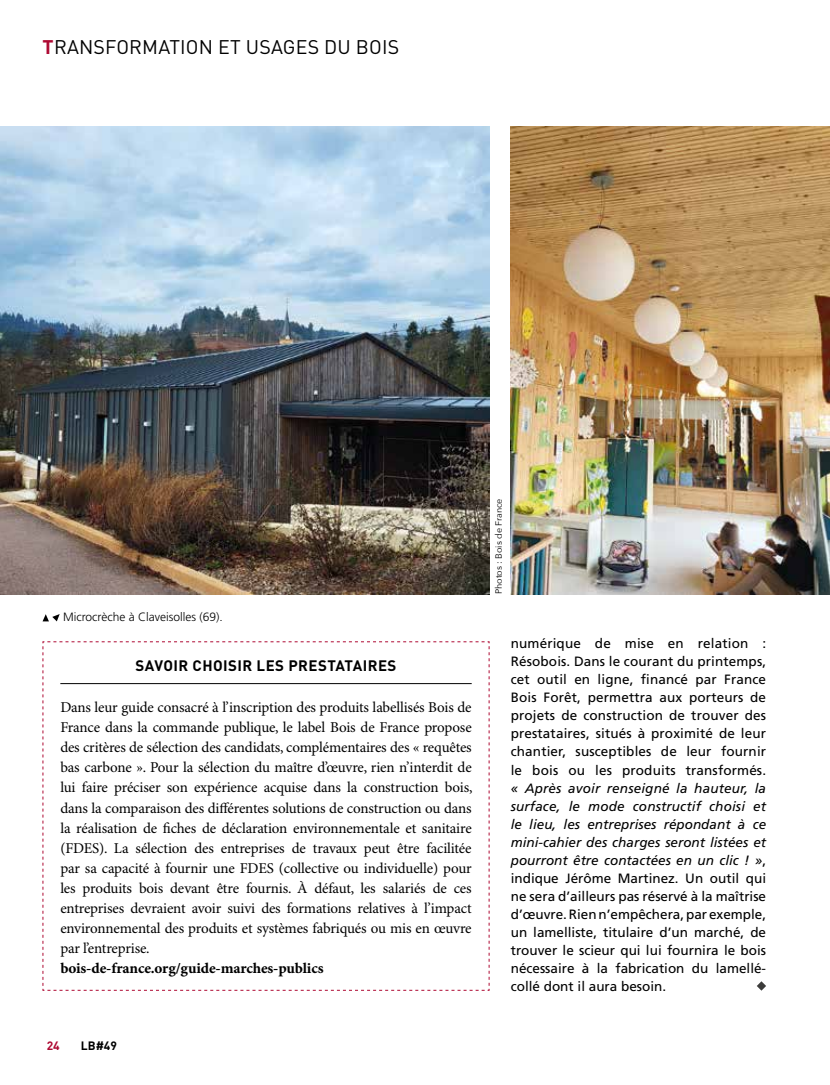
<style>
.page{position:relative;width:830px;height:1085px;background:#fff}
.page>*{position:absolute;margin:0;border:0;box-sizing:border-box;transform-origin:0 0}
.t1{font:19.5px "DIN Pro";letter-spacing:.01em;color:#000}
.t2{font:15px/20.1px "Minion Pro";letter-spacing:-.01em;color:#000;text-align:justify}
.t3{font:15px "Minion Pro Bold Capt";letter-spacing:-.01em;color:#000}
.t4{font:700 15px "DIN Pro";letter-spacing:.03em;color:#000}
.t5{font:13.5px/18px "Frutiger";letter-spacing:.005em;color:#000;text-align:justify}
.t6{font:300 12px "Frutiger";color:#000}
.t7{font:700 12px "DIN Pro";color:#000}
.t8{font:700 12px "DIN Pro";color:#ae0932}
.t9{font:9px "Avenir Next";color:#000}
.s1{font-weight:700;color:#ae0932}
.s2{font-style:italic}
</style>
<div class="page">
<svg style="left:42px;top:641px;width:447px;height:349px"></svg>
<img style="left:510px;top:126px;width:319px;height:468px">
<img style="left:0;top:126px;width:489px;height:468px">
<svg style="left:43px;top:614px;width:17px;height:7px"></svg>
<svg style="left:757px;top:981px;width:8px;height:9px"></svg>
<h1 class="t1" style="left:43px;top:34px;width:358px"><span class="s1">T</span>RANSFORMATION ET USAGES DU BOIS</h1>
<p class="t6" style="left:63px;top:610px;width:161px">Microcrèche à Claveisolles (69).</p>
<p class="t4" style="left:135px;top:655px;width:262px">SAVOIR CHOISIR LES PRESTATAIRES</p>
<p class="t2" style="left:60px;top:698px;width:413px">Dans leur guide consacré à l’inscription des produits labellisés Bois de France dans la commande publique, le label Bois de France propose des critères de sélection des candidats, complémentaires des « requêtes bas carbone ». Pour la sélection du maître d’œuvre, rien n’interdit de lui faire préciser son expérience acquise dans la construction bois, dans la comparaison des différentes solutions de construction ou dans la réalisation de fiches de déclaration environnementale et sanitaire (FDES). La sélection des entreprises de travaux peut être facilitée par sa capacité à fournir une FDES (collective ou individuelle) pour les produits bois devant être fournis. À défaut, les salariés de ces entreprises devraient avoir suivi des formations relatives à l’impact environnemental des produits et systèmes fabriqués ou mis en œuvre par l’entreprise.</p>
<p class="t3" style="left:60px;top:959px;width:264px">bois-de-france.org/guide-marches-publics</p>
<p class="t8" style="left:47px;top:1037px;width:15px">24</p>
<p class="t7" style="left:81px;top:1037px;width:38px">LB#49</p>
<p class="t9" style="left:490px;top:594px;width:97px;rotate:-90deg">Photos : Bois de France</p>
<p class="t5" style="left:510px;top:634px;width:257px">numérique de mise en relation :<br>Résobois. Dans le courant du printemps, cet outil en ligne, financé par France Bois Forêt, permettra aux porteurs de projets de construction de trouver des prestataires, situés à proximité de leur chantier, susceptibles de leur fournir le bois ou les produits transformés.</p>
<p class="t5" style="left:510px;top:778px;width:257px"><span class="s2">« Après avoir renseigné la hauteur, la surface, le mode constructif choisi et le lieu, les entreprises répondant à ce mini-cahier des charges seront listées et pourront être contactées en un clic ! »</span>, indique Jérôme Martinez. Un outil qui ne sera d’ailleurs pas réservé à la maîtrise d’œuvre. Rien n’empêchera, par exemple, un lamelliste, titulaire d’un marché, de trouver le scieur qui lui fournira le bois nécessaire à la fabrication du lamellé&shy;collé dont il aura besoin.</p>
</div>
